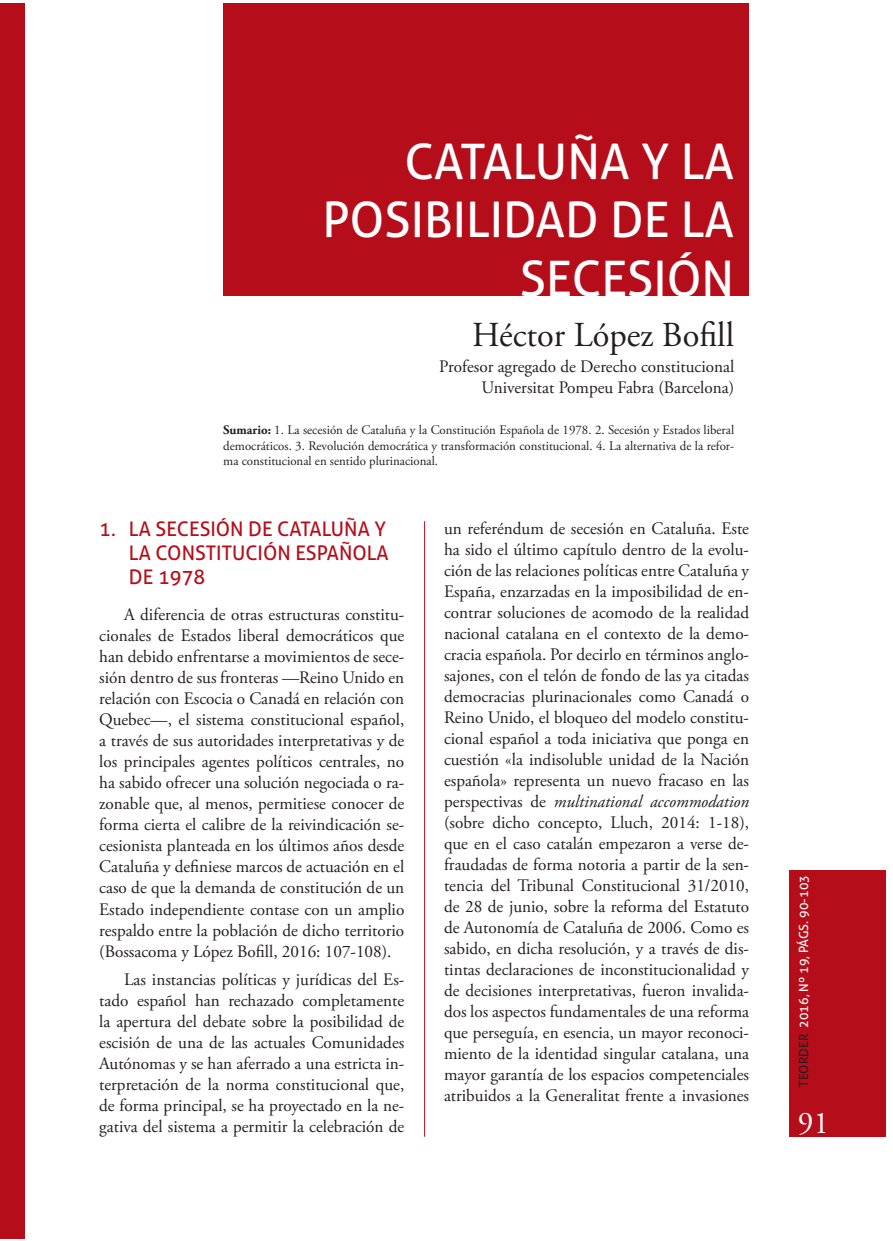
<style>
.page{position:relative;width:893px;height:1241px;background:#fff}
.page>*{position:absolute;margin:0;border:0;box-sizing:border-box;transform-origin:0 0}
.Titular{font:49px/58.8px "Aller";color:#fff;text-align:right}
.Autor{font:35px "Adobe Garamond Pro";color:#231f20}
.t1{font:31.5px "Adobe Garamond Pro";color:#fff}
.Punto_1{font:20.12px/24.2px "Aller";color:#b50e1a}
.Texto{font:17.5px/21px "Adobe Garamond Pro";color:#231f20;text-align:justify}
.Cargo{font:17.5px "Adobe Garamond Pro";color:#231f20}
.Sumario{font:13.12px/15.8px "Adobe Garamond Pro";color:#231f20;text-align:justify}
.t2{font:12.6px "Aller";color:#fff}
.s1{font-weight:700}
.s2{font-style:italic}
.s3{color:#231f20}
</style>
<div class="page">
<hr style="left:424px;top:521px;width:1px;height:615px;background:#b50e1a">
<div style="left:789px;top:870px;width:96px;height:266px;background:#b50e1a"></div>
<div style="left:0;top:3px;width:25px;height:1234px;background:#b50e1a"></div>
<div style="left:223px;top:3px;width:526px;height:293px;background:#b50e1a"></div>
<p class="Titular" style="left:322px;top:131px;width:413px">CATALUÑA Y LA<br>POSIBILIDAD DE LA<br>SECESIÓN</p>
<p class="Autor" style="left:472px;top:314px;width:264px">Héctor López Bofill</p>
<p class="Cargo" style="left:439px;top:356px;width:296px">Profesor agregado de Derecho constitucional</p>
<p class="Cargo" style="left:482px;top:377px;width:254px">Universitat Pompeu Fabra (Barcelona)</p>
<p class="Sumario" style="left:223px;top:422px;width:512px"><span class="s1">Sumario:</span> 1. La secesión de Cataluña y la Constitución Española de 1978. 2. Secesión y Estados liberal democráticos. 3. Revolución democrática y transformación constitucional. 4. La alternativa de la refor&shy;ma constitucional en sentido plurinacional.</p>
<p class="Punto_1" style="left:129px;top:516px;width:261px;text-indent:-30px">1. LA SECESIÓN DE CATALUÑA Y<br>LA CONSTITUCIÓN ESPAÑOLA<br>DE 1978</p>
<p class="Texto" style="left:99px;top:604px;width:307px;text-indent:25px">A diferencia de otras estructuras constitu&shy;cionales de Estados liberal democráticos que han debido enfrentarse a movimientos de sece&shy;sión dentro de sus fronteras —Reino Unido en relación con Escocia o Canadá en relación con Quebec—, el sistema constitucional español, a través de sus autoridades interpretativas y de los principales agentes políticos centrales, no ha sabido ofrecer una solución negociada o ra&shy;zonable que, al menos, permitiese conocer de forma cierta el calibre de la reivindicación se&shy;cesionista planteada en los últimos años desde Cataluña y definiese marcos de actuación en el caso de que la demanda de constitución de un Estado independiente contase con un amplio respaldo entre la población de dicho territorio (Bossacoma y López Bofill, 2016: 107-108).</p>
<p class="Texto" style="left:99px;top:969px;width:307px;text-indent:25px">Las instancias políticas y jurídicas del Es&shy;tado español han rechazado completamente la apertura del debate sobre la posibilidad de escisión de una de las actuales Comunidades Autónomas y se han aferrado a una estricta in&shy;terpretación de la norma constitucional que, de forma principal, se ha proyectado en la ne&shy;gativa del sistema a permitir la celebración de</p>
<p class="Texto" style="left:444px;top:518px;width:307px">un referéndum de secesión en Cataluña. Este ha sido el último capítulo dentro de la evolu&shy;ción de las relaciones políticas entre Cataluña y España, enzarzadas en la imposibilidad de en&shy;contrar soluciones de acomodo de la realidad nacional catalana en el contexto de la demo&shy;cracia española. Por decirlo en términos anglo&shy;sajones, con el telón de fondo de las ya citadas democracias plurinacionales como Canadá o Reino Unido, el bloqueo del modelo constitu&shy;cional español a toda iniciativa que ponga en cuestión «la indisoluble unidad de la Nación española» representa un nuevo fracaso en las perspectivas de <span class="s2">multinational accommodation </span>(sobre dicho concepto, Lluch, 2014: 1-18), que en el caso catalán empezaron a verse de&shy;fraudadas de forma notoria a partir de la sen&shy;tencia del Tribunal Constitucional 31/2010, de 28 de junio, sobre la reforma del Estatuto de Autonomía de Cataluña de 2006. Como es sabido, en dicha resolución, y a través de dis&shy;tintas declaraciones de inconstitucionalidad y de decisiones interpretativas, fueron invalida&shy;dos los aspectos fundamentales de una reforma que perseguía, en esencia, un mayor reconoci&shy;miento de la identidad singular catalana, una mayor garantía de los espacios competenciales atribuidos a la Generalitat frente a invasiones</p>
<p class="t2" style="left:796px;top:1086px;width:213px;rotate:-90deg"><span class="s3">TEORDER</span> 2016, Nº 19, PÁGS. 90-103</p>
<p class="t1" style="left:798px;top:1103px;width:33px">91</p>
</div>
